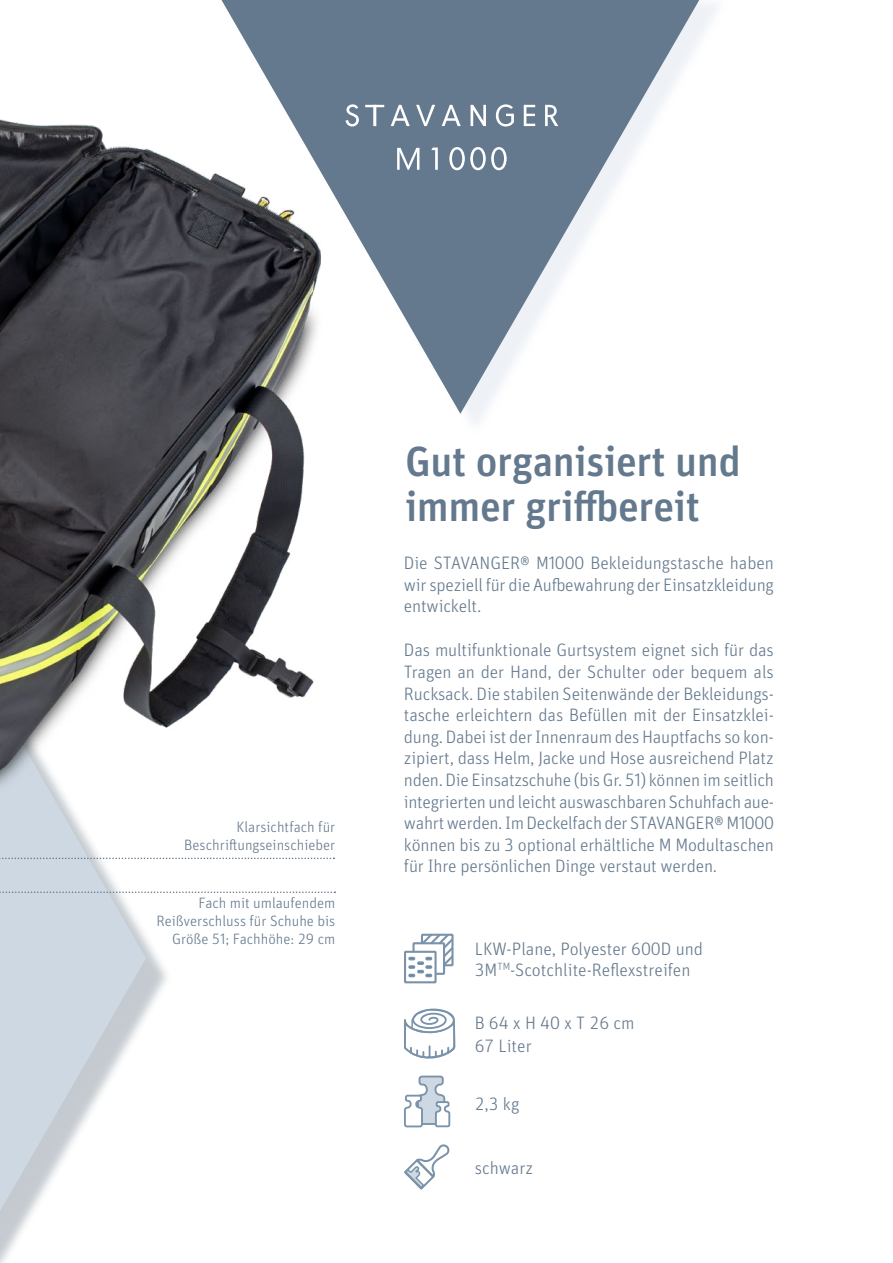
<style>
.page{position:relative;width:893px;height:1263px;background:#fff}
.page>*{position:absolute;margin:0;border:0;box-sizing:border-box;transform-origin:0 0}
.t1{font:500 42px/45px "Unit Pro";letter-spacing:-.01em;color:#64798d}
.t2{font:300 18px/21.6px "Unit Pro";letter-spacing:-.01em;color:#64798d;text-align:justify}
.t3{font:300 15px/18px "Unit Pro";color:#64798d;text-align:right}
</style>
<div class="page">
<svg style="left:221px;top:0;width:478px;height:414px;fill:#64798d"></svg>
<svg style="left:0;top:843px;width:146px;height:368px;fill:#ced8e2"></svg>
<img style="left:0;top:73px;width:346px;height:770px">
<svg style="left:471px;top:105px;width:15px;height:21px"></svg>
<svg style="left:365px;top:105px;width:19px;height:21px"></svg>
<svg style="left:391px;top:105px;width:19px;height:21px"></svg>
<svg style="left:442px;top:105px;width:19px;height:21px"></svg>
<svg style="left:416px;top:105px;width:19px;height:21px"></svg>
<svg style="left:346px;top:104px;width:13px;height:23px"></svg>
<svg style="left:496px;top:104px;width:18px;height:23px"></svg>
<svg style="left:524px;top:105px;width:11px;height:21px"></svg>
<svg style="left:545px;top:105px;width:13px;height:21px"></svg>
<svg style="left:397px;top:148px;width:22px;height:22px"></svg>
<svg style="left:431px;top:148px;width:7px;height:22px"></svg>
<svg style="left:449px;top:147px;width:58px;height:23px"></svg>
<svg style="left:404px;top:1144px;width:46px;height:46px"></svg>
<svg style="left:404px;top:1008px;width:52px;height:51px"></svg>
<svg style="left:404px;top:1075px;width:47px;height:53px"></svg>
<div style="left:404px;top:951px;width:33px;height:32px;border:2px solid #7a93aa"></div>
<svg style="left:408px;top:933px;width:46px;height:44px"></svg>
<svg style="left:0;top:891px;width:335px;height:2px"></svg>
<svg style="left:0;top:857px;width:334px;height:2px"></svg>
<p class="t3" style="left:184px;top:817px;width:153px">Klarsichtfach für<br>Beschriftungseinschieber</p>
<p class="t3" style="left:156px;top:893px;width:180px">Fach mit umlaufendem<br>Reißverschluss für Schuhe bis<br>Größe 51; Fachhöhe: 29 cm</p>
<h1 class="t1" style="left:405px;top:437px;width:337px">Gut organisiert und immer griffbereit</h1>
<p class="t2" style="left:404px;top:551px;width:372px">Die STAVANGER® M1000 Bekleidungstasche haben wir speziell für die Aufbewahrung der Einsatzkleidung entwickelt.</p>
<p class="t2" style="left:404px;top:639px;width:372px">Das multifunktionale Gurtsystem eignet sich für das Tragen an der Hand, der Schulter oder bequem als Rucksack. Die stabilen Seitenwände der Bekleidungs&shy;tasche erleichtern das Befüllen mit der Einsatzklei&shy;dung. Dabei ist der Innenraum des Hauptfachs so kon&shy;zipiert, dass Helm, Jacke und Hose ausreichend Platz nden. Die Einsatzschuhe (bis Gr. 51) können im seitlich integrierten und leicht auswaschbaren Schuhfach aue&shy;wahrt werden. Im Deckelfach der STAVANGER® M1000 können bis zu 3 optional erhältliche M Modultaschen für Ihre persönlichen Dinge verstaut werden.</p>
<p class="t2" style="left:475px;top:937px;width:230px">LKW-Plane, Polyester 600D und<br>3M<sup>TM</sup>-Scotchlite-Reflexstreifen</p>
<p class="t2" style="left:475px;top:1011px;width:161px;line-height:22.5px">B 64 x H 40 x T 26 cm<br>67 Liter</p>
<p class="t2" style="left:475px;top:1092px;width:46px">2,3 kg</p>
<p class="t2" style="left:475px;top:1157px;width:60px">schwarz</p>
</div>
